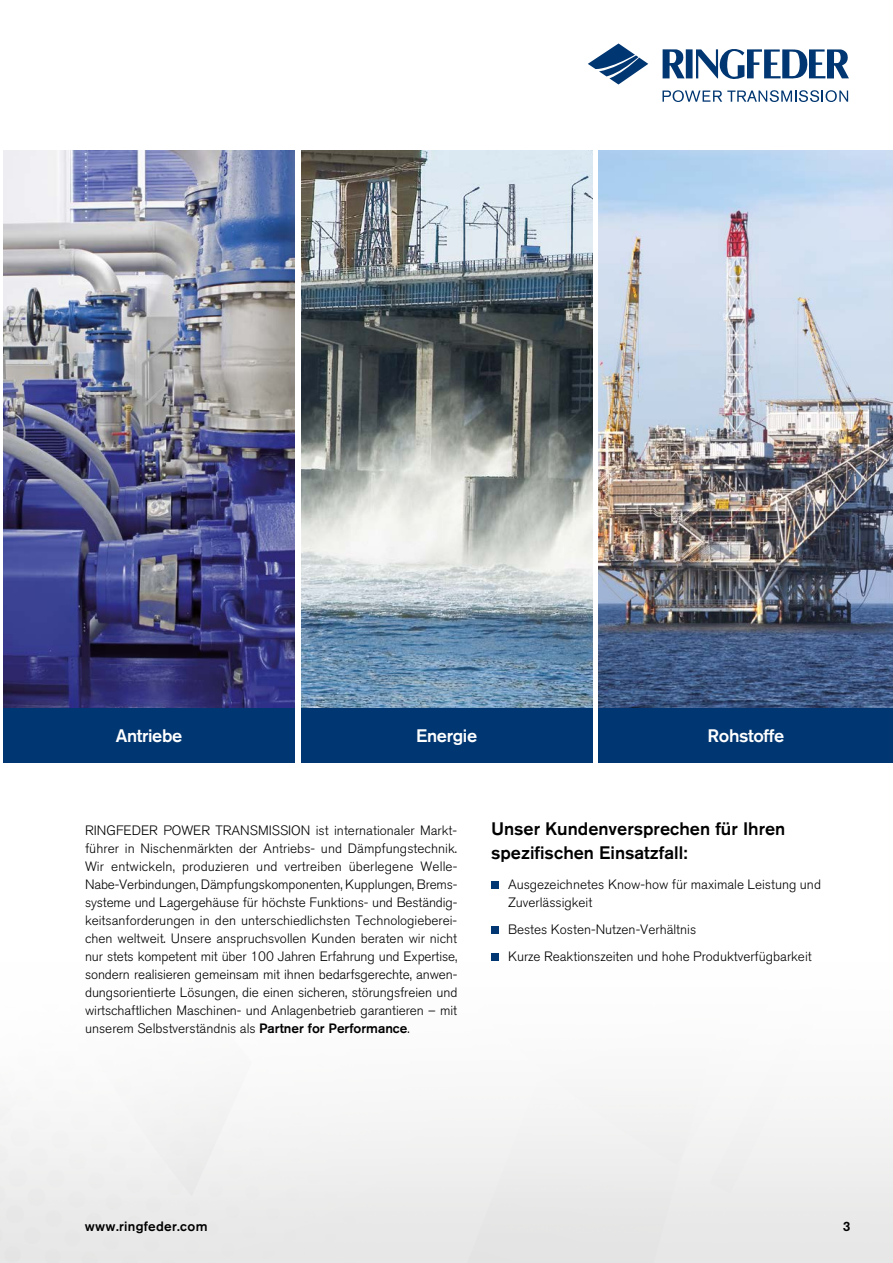
<style>
.page{position:relative;width:893px;height:1263px;background:#fff}
.page>*{position:absolute;margin:0;border:0;box-sizing:border-box;transform-origin:0 0}
.t1{font:500 18px/24px "Akzidenz Grotesk BE";color:#000}
.t2{font:500 18px "Akzidenz Grotesk BE";letter-spacing:-.02em;color:#fff}
.t3{font:300 13.5px/18px "Akzidenz Grotesk BE";color:#000}
.t4{font:500 13.5px "Akzidenz Grotesk BE";letter-spacing:.02em;color:#000}
.s1{font-weight:500}
</style>
<div class="page">
<img style="left:3px;top:151px;width:292px;height:558px">
<img style="left:301px;top:151px;width:291px;height:558px">
<img style="left:599px;top:151px;width:294px;height:558px">
<div style="left:3px;top:709px;width:292px;height:54px;background:#003671"></div>
<div style="left:301px;top:709px;width:291px;height:54px;background:#003671"></div>
<div style="left:599px;top:709px;width:294px;height:54px;background:#003671"></div>
<svg style="left:663px;top:49px;width:186px;height:30px"></svg>
<svg style="left:588px;top:43px;width:60px;height:41px"></svg>
<svg style="left:662px;top:90px;width:186px;height:12px"></svg>
<div style="left:491px;top:881px;width:8px;height:8px;background:#003671"></div>
<div style="left:491px;top:926px;width:8px;height:8px;background:#003671"></div>
<div style="left:491px;top:953px;width:8px;height:8px;background:#003671"></div>
<h1 class="t2" style="left:116px;top:725px;width:68px">Antriebe</h1>
<h1 class="t2" style="left:416px;top:725px;width:62px">Energie</h1>
<h1 class="t2" style="left:708px;top:725px;width:78px">Rohstoffe</h1>
<p class="t3" style="left:85px;top:821px;width:374px;text-align:justify">RINGFEDER POWER TRANSMISSION ist internationaler Markt&shy;führer in Nischenmärkten der Antriebs- und Dämpfungstechnik.<br>Wir entwickeln, produzieren und vertreiben überlegene Welle-Nabe-Verbindungen, Dämpfungskomponenten, Kupplungen, Brems&shy;systeme und Lagergehäuse für höchste Funktions- und Beständig&shy;keitsanforderungen in den unterschiedlichsten Technologieberei&shy;chen weltweit. Unsere anspruchsvollen Kunden beraten wir nicht nur stets kompetent mit über 100 Jahren Erfahrung und Expertise, sondern realisieren gemeinsam mit ihnen bedarfsgerechte, anwen&shy;dungsorientierte Lösungen, die einen sicheren, störungsfreien und wirtschaftlichen Maschinen- und Anlagenbetrieb garantieren – mit unserem Selbstverständnis als <span class="s1">Partner for Performance</span>.</p>
<h1 class="t1" style="left:491px;top:816px;width:296px">Unser Kundenversprechen für Ihren spezifischen Einsatzfall:</h1>
<p class="t3" style="left:508px;top:875px;width:315px">Ausgezeichnetes Know-how für maximale Leistung und<br>Zuverlässigkeit</p>
<p class="t3" style="left:508px;top:916px;width:305px;line-height:27px">Bestes Kosten-Nutzen-Verhältnis<br>Kurze Reaktionszeiten und hohe Produktverfügbarkeit</p>
<p class="t4" style="left:85px;top:1218px;width:124px">www.ringfeder.com</p>
<p class="t4" style="left:843px;top:1218px;width:9px">3</p>
</div>
